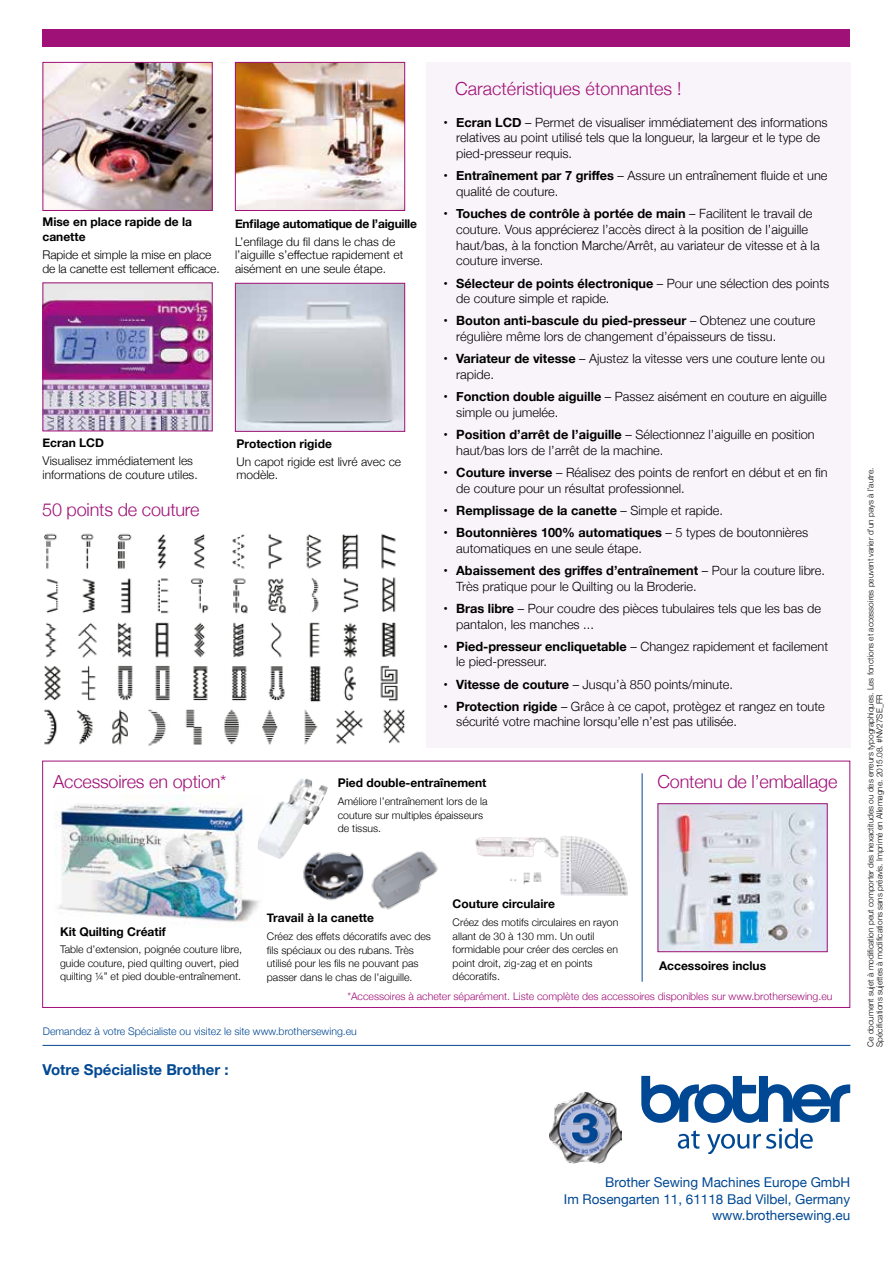
<style>
.page{position:relative;width:893px;height:1263px;background:#fff}
.page>*{position:absolute;margin:0;border:0;box-sizing:border-box;transform-origin:0 0}
.t1{font:300 18px "Helvetica Neue";letter-spacing:-.01em;color:#a01178}
.t2{font:700 15px "Helvetica Neue";color:#004893}
.t3{font:13.5px/16.5px "Helvetica Neue";color:#004893;text-align:right}
.t4{font:300 12.75px/15.8px "Helvetica Neue";color:#000}
.t5{font:700 12.75px "Helvetica Neue";color:#000}
.t6{font:300 12px/13.5px "Helvetica Neue";color:#000}
.t7{font:700 12px/15px "Helvetica Neue";color:#000}
.t8{font:700 12px "Helvetica Neue";letter-spacing:-.02em;color:#000}
.t9{font:300 10.5px/13.5px "Helvetica Neue";color:#000}
.t10{font:300 10.5px "Helvetica Neue";color:#a01178}
.t11{font:300 10.5px "Helvetica Neue";color:#004893}
.t12{font:300 8.25px/9px "Helvetica Neue";color:#000}
.s1{font-weight:700}
.s2{font-weight:300}
</style>
<div class="page">
<svg style="left:641px;top:1076px;width:209px;height:77px"></svg>
<hr style="left:43px;top:1045px;width:807px;height:1px;background:#004893">
<img style="left:550px;top:1092px;width:72px;height:71px">
<div style="left:42px;top:761px;width:808px;height:247px;border:1px solid #a01178"></div>
<img style="left:237px;top:64px;width:166px;height:145px">
<div style="left:235px;top:62px;width:170px;height:149px;border:1px solid #a01178"></div>
<img style="left:45px;top:284px;width:166px;height:145px">
<div style="left:43px;top:282px;width:170px;height:149px;border:1px solid #a01178"></div>
<div style="left:426px;top:62px;width:424px;height:686px;background:#f9f4f9"></div>
<img style="left:659px;top:805px;width:167px;height:145px">
<div style="left:657px;top:803px;width:171px;height:149px;border:1px solid #a01178"></div>
<img style="left:475px;top:836px;width:153px;height:60px">
<img style="left:303px;top:851px;width:135px;height:59px">
<img style="left:237px;top:285px;width:166px;height:145px">
<div style="left:235px;top:283px;width:170px;height:149px;border:1px solid #a01178"></div>
<img style="left:45px;top:64px;width:166px;height:145px">
<div style="left:43px;top:62px;width:170px;height:149px;border:1px solid #a01178"></div>
<hr style="left:642px;top:773px;width:1px;height:209px;background:#004893">
<div style="left:43px;top:29px;width:807px;height:17px;background:#a01178"></div>
<img style="left:54px;top:798px;width:205px;height:125px">
<img style="left:258px;top:778px;width:70px;height:81px">
<img style="left:44px;top:533px;width:17px;height:212px">
<img style="left:76px;top:533px;width:21px;height:212px">
<img style="left:112px;top:533px;width:21px;height:212px">
<img style="left:148px;top:534px;width:22px;height:212px">
<img style="left:185px;top:534px;width:24px;height:211px">
<img style="left:224px;top:534px;width:24px;height:211px">
<img style="left:262px;top:533px;width:24px;height:212px">
<img style="left:304px;top:534px;width:18px;height:211px">
<img style="left:336px;top:534px;width:27px;height:211px">
<img style="left:380px;top:533px;width:25px;height:211px">
<p class="t7" style="left:43px;top:215px;width:151px">Mise en place rapide de la canette</p>
<p class="t6" style="left:43px;top:247px;width:179px">Rapide et simple la mise en place de la canette est tellement efficace.</p>
<p class="t8" style="left:235px;top:214px;width:183px">Enfilage automatique de l’aiguille</p>
<p class="t6" style="left:235px;top:234px;width:170px">L’enfilage du fil dans le chas de l’aiguille s’effectue rapidement et aisément en une seule étape.</p>
<p class="t7" style="left:43px;top:436px;width:63px">Ecran LCD</p>
<p class="t6" style="left:43px;top:453px;width:157px">Visualisez immédiatement les informations de couture utiles.</p>
<h1 class="t1" style="left:42px;top:495px;width:159px">50 points de couture</h1>
<p class="t7" style="left:237px;top:436px;width:97px">Protection rigide</p>
<p class="t6" style="left:237px;top:454px;width:166px">Un capot rigide est livré avec ce modèle.</p>
<h1 class="t1" style="left:455px;top:74px;width:228px">Caractéristiques étonnantes !</h1>
<p class="t4" style="left:456px;top:114px;width:373px;text-indent:-13px"><span class="s1">• Ecran LCD</span> – Permet de visualiser immédiatement des informations relatives au point utilisé tels que la longueur, la largeur et le type de pied-presseur requis.</p>
<p class="t4" style="left:456px;top:167px;width:373px;text-indent:-13px"><span class="s1">• Entraînement par 7 griffes</span> – Assure un entraînement fluide et une qualité de couture.</p>
<p class="t4" style="left:456px;top:205px;width:365px;text-indent:-13px"><span class="s1">• Touches de contrôle à portée de main</span> – Facilitent le travail de couture. Vous apprécierez l’accès direct à la position de l’aiguille haut/bas, à la fonction Marche/Arrêt, au variateur de vitesse et à la couture inverse.</p>
<p class="t4" style="left:456px;top:274px;width:375px;text-indent:-13px"><span class="s1">• Sélecteur de points électronique</span> – Pour une sélection des points de couture simple et rapide.</p>
<p class="t4" style="left:456px;top:312px;width:361px;text-indent:-13px"><span class="s1">• Bouton anti-bascule du pied-presseur</span> – Obtenez une couture régulière même lors de changement d’épaisseurs de tissu.</p>
<p class="t4" style="left:456px;top:350px;width:370px;text-indent:-13px"><span class="s1">• Variateur de vitesse</span> – Ajustez la vitesse vers une couture lente ou rapide.</p>
<p class="t4" style="left:456px;top:388px;width:372px;text-indent:-13px"><span class="s1">• Fonction double aiguille</span> – Passez aisément en couture en aiguille simple ou jumelée.</p>
<p class="t4" style="left:456px;top:426px;width:360px;text-indent:-13px"><span class="s1">• Position d’arrêt de l’aiguille</span> – Sélectionnez l’aiguille en position haut/bas lors de l’arrêt de la machine.</p>
<p class="t4" style="left:456px;top:464px;width:373px;text-indent:-13px"><span class="s1">• Couture inverse</span> – Réalisez des points de renfort en début et en fin de couture pour un résultat professionnel.</p>
<p class="t5" style="left:443px;top:500px;width:281px">• Remplissage de la canette <span class="s2">– Simple et rapide.</span></p>
<p class="t4" style="left:456px;top:524px;width:353px;text-indent:-13px"><span class="s1">• Boutonnières 100% automatiques</span> – 5 types de boutonnières automatiques en une seule étape.</p>
<p class="t4" style="left:456px;top:562px;width:370px;text-indent:-13px"><span class="s1">• Abaissement des griffes d’entraînement</span> – Pour la couture libre.<br>Très pratique pour le Quilting ou la Broderie.</p>
<p class="t4" style="left:456px;top:600px;width:366px;text-indent:-13px"><span class="s1">• Bras libre</span> – Pour coudre des pièces tubulaires tels que les bas de pantalon, les manches ...</p>
<p class="t4" style="left:456px;top:637px;width:373px;text-indent:-13px"><span class="s1">• Pied-presseur encliquetable</span> – Changez rapidement et facilement le pied-presseur.</p>
<p class="t4" style="left:443px;top:675px;width:291px"><span class="s1">• Vitesse de couture</span> – Jusqu’à 850 points/minute.</p>
<p class="t4" style="left:456px;top:698px;width:370px;text-indent:-13px"><span class="s1">• Protection rigide</span> – Grâce à ce capot, protègez et rangez en toute sécurité votre machine lorsqu’elle n’est pas utilisée.</p>
<h1 class="t1" style="left:53px;top:767px;width:175px">Accessoires en option*</h1>
<p class="t7" style="left:338px;top:776px;width:150px">Pied double-entraînement</p>
<p class="t9" style="left:338px;top:794px;width:151px">Améliore l’entraînement lors de la couture sur multiples épaisseurs de tissus.</p>
<h1 class="t1" style="left:657px;top:767px;width:181px">Contenu de l’emballage</h1>
<p class="t7" style="left:60px;top:924px;width:107px">Kit Quilting Créatif</p>
<p class="t9" style="left:60px;top:942px;width:184px">Table d’extension, poignée couture libre, guide couture, pied quilting ouvert, pied quilting ¼” et pied double-entraînement.</p>
<p class="t7" style="left:267px;top:911px;width:109px">Travail à la canette</p>
<p class="t9" style="left:267px;top:929px;width:165px">Créez des effets décoratifs avec des fils spéciaux ou des rubans. Très utilisé pour les fils ne pouvant pas passer dans le chas de l’aiguille.</p>
<p class="t7" style="left:453px;top:897px;width:104px">Couture circulaire</p>
<p class="t9" style="left:453px;top:915px;width:167px">Créez des motifs circulaires en rayon allant de 30 à 130 mm. Un outil formidable pour créer des cercles en point droit, zig-zag et en points décoratifs.</p>
<p class="t7" style="left:659px;top:958px;width:109px">Accessoires inclus</p>
<p class="t10" style="left:347px;top:988px;width:487px">*Accessoires à acheter séparément. Liste complète des accessoires disponibles sur www.brothersewing.eu</p>
<p class="t11" style="left:43px;top:1023px;width:315px">Demandez à votre Spécialiste ou visitez le site www.brothersewing.eu</p>
<p class="t2" style="left:43px;top:1058px;width:188px">Votre Spécialiste Brother :</p>
<p class="t12" style="left:865px;top:1047px;width:581px;rotate:-90deg">Ce document sujet à modification peut comporter des inexactitudes ou des erreurs typographiques. Les fonctions et accessoires peuvent varier d’un pays à l’autre.<br>Spécifications sujettes à modifications sans préavis. Imprimé en Allemagne. 2015.08. #NV27SE_FR</p>
<p class="t3" style="left:564px;top:1175px;width:288px">Brother Sewing Machines Europe GmbH<br>Im Rosengarten 11, 61118 Bad Vilbel, Germany www.brothersewing.eu</p>
</div>
